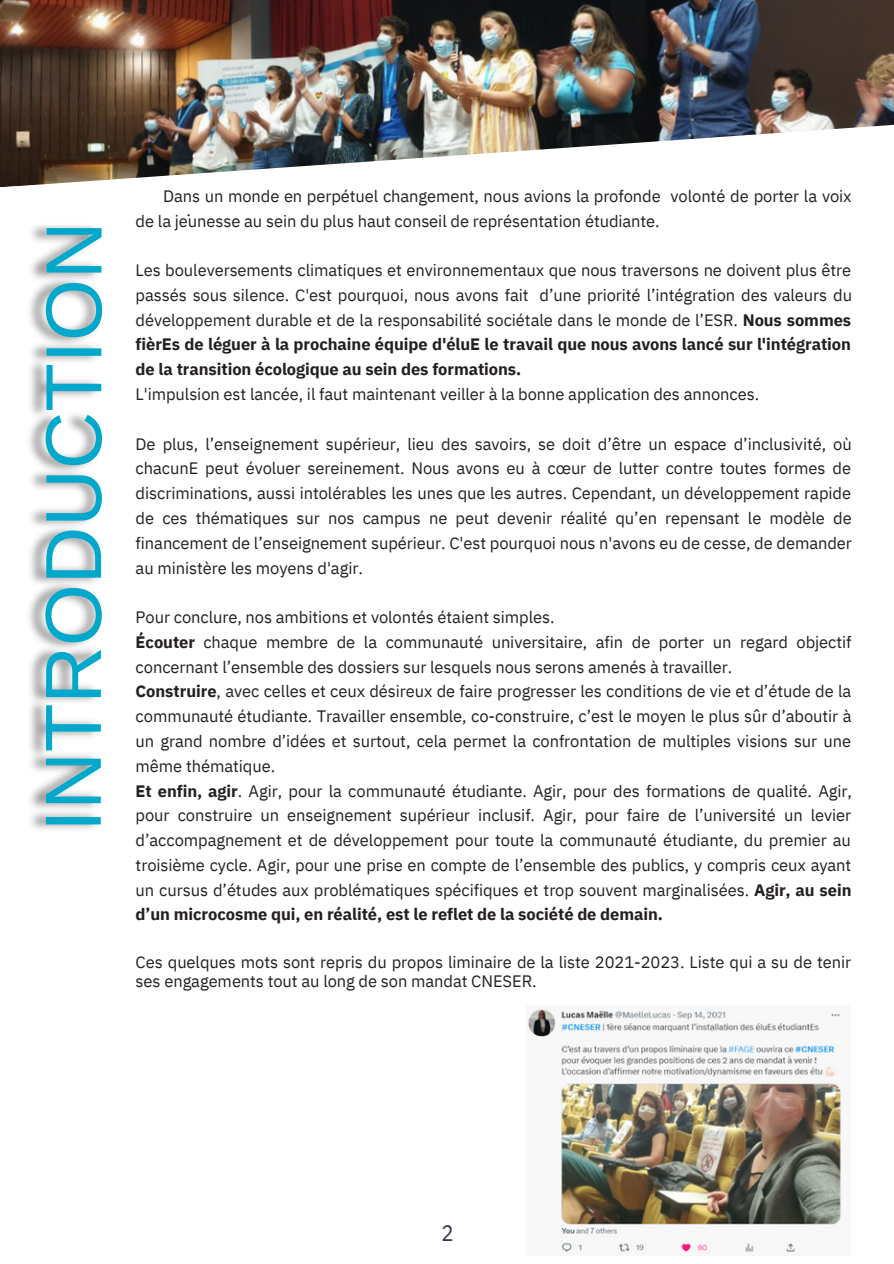
<style>
.page{position:relative;width:894px;height:1264px;background:#fff}
.page>*{position:absolute;margin:0;border:0;box-sizing:border-box;transform-origin:0 0}
.t1{font:79.5px "Arimo";color:#00a8cb}
.t2{font:22.5px "IBM Plex Sans Cond";color:#32394b}
.t3{font:16.5px/24.8px "IBM Plex Sans";letter-spacing:-.005em;color:#231f20;text-align:justify}
.s1{font-weight:700}
</style>
<div class="page">
<img style="left:0;top:0;width:893px;height:187px">
<img style="left:29px;top:225px;width:71px;height:605px">
<img style="left:528px;top:1009px;width:314px;height:244px">
<p class="t1" style="left:29px;top:831px;width:611px;rotate:-90deg">INTRODUCTION</p>
<p class="t3" style="left:136px;top:183px;width:717px;text-indent:27px">Dans un monde en perpétuel changement, nous avions la profonde volonté de porter la voix de la jeunesse au sein du plus haut conseil de représentation étudiante.</p>
<p class="t3" style="left:136px;top:257px;width:717px">Les bouleversements climatiques et environnementaux que nous traversons ne doivent plus être passés sous silence. C'est pourquoi, nous avons fait d’une priorité l’intégration des valeurs du développement durable et de la responsabilité sociétale dans le monde de l’ESR. <span class="s1">Nous sommes fièrEs de léguer à la prochaine équipe d'éluE le travail que nous avons lancé sur l'intégration de la transition écologique au sein des formations.</span></p>
<p class="t3" style="left:136px;top:381px;width:625px">L'impulsion est lancée, il faut maintenant veiller à la bonne application des annonces.</p>
<p class="t3" style="left:136px;top:431px;width:717px">De plus, l’enseignement supérieur, lieu des savoirs, se doit d’être un espace d’inclusivité, où chacunE peut évoluer sereinement. Nous avons eu à cœur de lutter contre toutes formes de discriminations, aussi intolérables les unes que les autres. Cependant, un développement rapide de ces thématiques sur nos campus ne peut devenir réalité qu’en repensant le modèle de financement de l’enseignement supérieur. C'est pourquoi nous n'avons eu de cesse, de demander au ministère les moyens d'agir.</p>
<p class="t3" style="left:136px;top:604px;width:420px">Pour conclure, nos ambitions et volontés étaient simples.</p>
<p class="t3" style="left:136px;top:629px;width:717px"><span class="s1">Écouter</span> chaque membre de la communauté universitaire, afin de porter un regard objectif concernant l’ensemble des dossiers sur lesquels nous serons amenés à travailler.</p>
<p class="t3" style="left:136px;top:679px;width:717px"><span class="s1">Construire</span>, avec celles et ceux désireux de faire progresser les conditions de vie et d’étude de la communauté étudiante. Travailler ensemble, co-construire, c’est le moyen le plus sûr d’aboutir à un grand nombre d’idées et surtout, cela permet la confrontation de multiples visions sur une même thématique.</p>
<p class="t3" style="left:136px;top:778px;width:717px"><span class="s1">Et enfin, agir</span>. Agir, pour la communauté étudiante. Agir, pour des formations de qualité. Agir, pour construire un enseignement supérieur inclusif. Agir, pour faire de l’université un levier d’accompagnement et de développement pour toute la communauté étudiante, du premier au troisième cycle. Agir, pour une prise en compte de l’ensemble des publics, y compris ceux ayant un cursus d’études aux problématiques spécifiques et trop souvent marginalisées. <span class="s1">Agir, au sein d’un microcosme qui, en réalité, est le reflet de la société de demain.</span></p>
<p class="t3" style="left:136px;top:952px;width:717px;line-height:19.2px">Ces quelques mots sont repris du propos liminaire de la liste 2021-2023. Liste qui a su de tenir ses engagements tout au long de son mandat CNESER.</p>
<p class="t3" style="left:186px;top:197px;width:6px">.</p>
<p class="t2" style="left:441px;top:1218px;width:14px">2</p>
</div>
